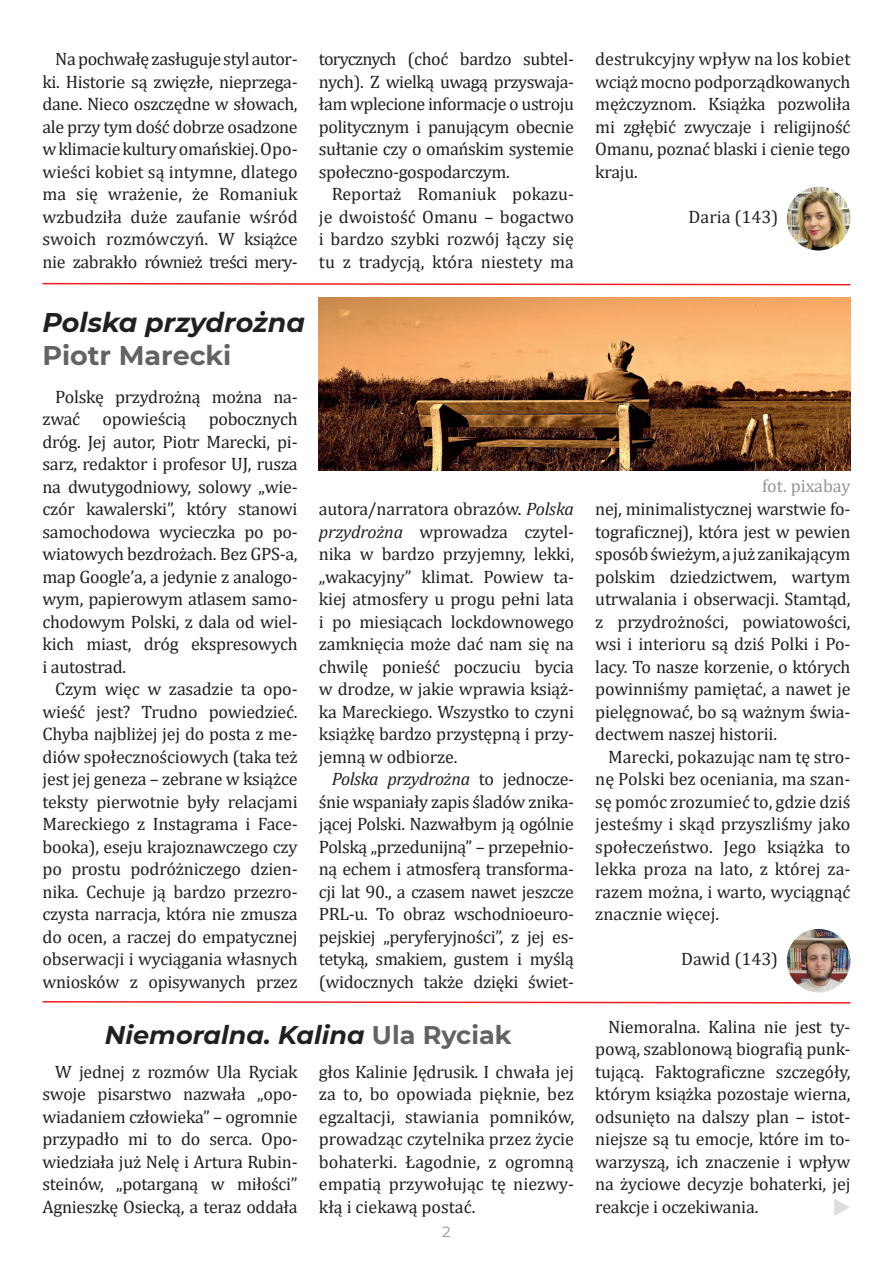
<style>
.page{position:relative;width:893px;height:1263px;background:#fff}
.page>*{position:absolute;margin:0;border:0;box-sizing:border-box;transform-origin:0 0}
.t1{font:italic 700 27px "Montserrat";color:#231f20}
.t2{font:700 27px "Montserrat";color:#636366}
.Tytuły{font:italic 700 25.5px "Montserrat";color:#231f20}
.Treść{font:18px/22.5px "Cambria";letter-spacing:-.015em;color:#231f20;text-align:justify}
.Podpis{font:18px "Cambria";color:#231f20}
.Podpis_zdjęcia{font:18px "Cambria";color:#939598}
.t3{font:15px "Montserrat";color:#939598}
.s1{font-style:italic}
.s2{font-style:normal;color:#636366}
</style>
<div class="page">
<img style="left:787px;top:929px;width:63px;height:63px;border-radius:32px">
<svg style="left:42px;top:282px;width:809px;height:4px"></svg>
<img style="left:787px;top:187px;width:63px;height:64px;border-radius:32px">
<img style="left:319px;top:298px;width:531px;height:172px">
<svg style="left:42px;top:1001px;width:809px;height:3px"></svg>
<svg style="left:834px;top:1199px;width:15px;height:17px"></svg>
<p class="Treść" style="left:43px;top:48px;width:257px;text-indent:13px">Na pochwałę zasługuje styl autor‑ ki. Historie są zwięzłe, nieprzega‑ dane. Nieco oszczędne w słowach, ale przy tym dość dobrze osadzone wklimacie kultury omańskiej. Opo‑ wieści kobiet są intymne, dlatego ma się wrażenie, że Romaniuk wzbudziła duże zaufanie wśród swoich rozmówczyń. W książce nie zabrakło również treści mery‑</p>
<p class="Treść" style="left:319px;top:48px;width:257px">torycznych (choć bardzo subtel‑ nych). Z wielką uwagą przyswaja‑ łam wplecione informacje o ustroju politycznym i panującym obecnie sułtanie czy o omańskim systemie społeczno-gospodarczym.</p>
<p class="Treść" style="left:319px;top:183px;width:257px;text-indent:13px">Reportaż Romaniuk pokazu‑ je dwoistość Omanu – bogactwo i bardzo szybki rozwój łączy się tu z tradycją, która niestety ma</p>
<p class="t1" style="left:43px;top:303px;width:264px">Polska przydrożna</p>
<p class="t2" style="left:43px;top:336px;width:190px">Piotr Marecki</p>
<p class="Treść" style="left:43px;top:385px;width:257px;text-indent:13px">Polskę przydrożną można na‑ zwać opowieścią pobocznych dróg. Jej autor, Piotr Marecki, pi‑ sarz, redaktor i profesor UJ, rusza na dwutygodniowy, solowy „wie‑ czór kawalerski”, który stanowi samochodowa wycieczka po po‑ wiatowych bezdrożach. Bez GPS-a, map Google’a, a jedynie z analogo‑ wym, papierowym atlasem samo‑ chodowym Polski, z dala od wiel‑ kich miast, dróg ekspresowych i autostrad.</p>
<p class="Treść" style="left:43px;top:678px;width:257px;text-indent:13px">Czym więc w zasadzie ta opo‑ wieść jest? Trudno powiedzieć.<br>Chyba najbliżej jej do posta z me‑ diów społecznościowych (taka też jest jej geneza – zebrane w książce teksty pierwotnie były relacjami Mareckiego z Instagrama i Face‑ booka), eseju krajoznawczego czy po prostu podróżniczego dzien‑ nika. Cechuje ją bardzo przezro‑ czysta narracja, która nie zmusza do ocen, a raczej do empatycznej obserwacji i wyciągania własnych wniosków z opisywanych przez</p>
<p class="Treść" style="left:319px;top:498px;width:257px">autora/narratora obrazów. <span class="s1">Polska przydrożna</span> wprowadza czytel‑ nika w bardzo przyjemny, lekki, „wakacyjny” klimat. Powiew ta‑ kiej atmosfery u progu pełni lata i po miesiącach lockdownowego zamknięcia może dać nam się na chwilę ponieść poczuciu bycia w drodze, w jakie wprawia książ‑ ka Mareckiego. Wszystko to czyni książkę bardzo przystępną i przy‑ jemną w odbiorze.</p>
<p class="Treść" style="left:319px;top:768px;width:257px;text-indent:13px"><span class="s1">Polska przydrożna</span> to jednocze‑ śnie wspaniały zapis śladów znika‑ jącej Polski. Nazwałbym ją ogólnie Polską „przedunijną” – przepełnio‑ ną echem i atmosferą transforma‑ cji lat 90., a czasem nawet jeszcze PRL-u. To obraz wschodnioeuro‑ pejskiej „peryferyjności”, z jej es‑ tetyką, smakiem, gustem i myślą (widocznych także dzięki świet‑</p>
<p class="Tytuły" style="left:105px;top:1017px;width:408px">Niemoralna. Kalina <span class="s2">Ula Ryciak</span></p>
<p class="Treść" style="left:43px;top:1060px;width:257px;text-indent:13px">W jednej z rozmów Ula Ryciak swoje pisarstwo nazwała „opo‑ wiadaniem człowieka” – ogromnie przypadło mi to do serca. Opo‑ wiedziała już Nelę i Artura Rubin‑ steinów, „potarganą w miłości” Agnieszkę Osiecką, a teraz oddała</p>
<p class="Treść" style="left:319px;top:1060px;width:257px">głos Kalinie Jędrusik. I chwała jej za to, bo opowiada pięknie, bez egzaltacji, stawiania pomników, prowadząc czytelnika przez życie bohaterki. Łagodnie, z ogromną empatią przywołując tę niezwy‑ kłą i ciekawą postać.</p>
<p class="t3" style="left:442px;top:1221px;width:10px">2</p>
<p class="Treść" style="left:595px;top:48px;width:257px">destrukcyjny wpływ na los kobiet wciąż mocno podporządkowanych mężczyznom. Książka pozwoliła mi zgłębić zwyczaje i religijność Omanu, poznać blaski i cienie tego kraju.</p>
<p class="Podpis" style="left:689px;top:206px;width:91px">Daria (143)</p>
<p class="Podpis_zdjęcia" style="left:762px;top:475px;width:90px">fot. pixabay</p>
<p class="Treść" style="left:595px;top:498px;width:257px">nej, minimalistycznej warstwie fo‑ tograficznej), która jest w pewien sposób świeżym, ajuż zanikającym polskim dziedzictwem, wartym utrwalania i obserwacji. Stamtąd, z przydrożności, powiatowości, wsi i interioru są dziś Polki i Po‑ lacy. To nasze korzenie, o których powinniśmy pamiętać, a nawet je pielęgnować, bo są ważnym świa‑ dectwem naszej historii.</p>
<p class="Treść" style="left:595px;top:745px;width:257px;text-indent:13px">Marecki, pokazując nam tę stro‑ nę Polski bez oceniania, ma szan‑ sę pomóc zrozumieć to, gdzie dziś jesteśmy i skąd przyszliśmy jako społeczeństwo. Jego książka to lekka proza na lato, z której za‑ razem można, i warto, wyciągnąć znacznie więcej.</p>
<p class="Podpis" style="left:681px;top:948px;width:99px">Dawid (143)</p>
<p class="Treść" style="left:595px;top:1015px;width:257px;text-indent:13px">Niemoralna. Kalina nie jest ty‑ pową, szablonową biografią punk‑ tującą. Faktograficzne szczegóły, którym książka pozostaje wierna, odsunięto na dalszy plan – istot‑ niejsze są tu emocje, które im to‑ warzyszą, ich znaczenie i wpływ na życiowe decyzje bohaterki, jej reakcje i oczekiwania.</p>
</div>
